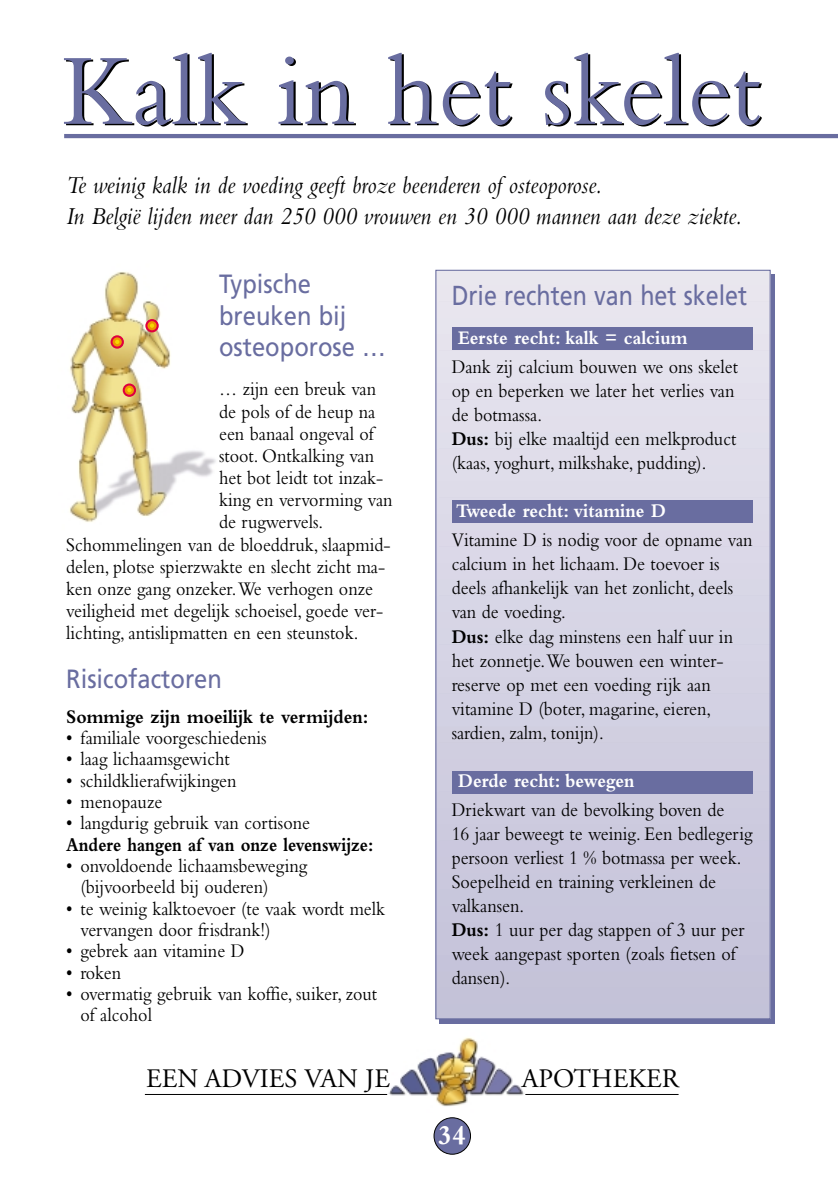
<style>
.page{position:relative;width:838px;height:1190px;background:#fff}
.page>*{position:absolute;margin:0;border:0;box-sizing:border-box;transform-origin:0 0}
.t1{font:105.6px "Bembo";color:#000;scale:.95 1}
.t2{font:700 28.4px "Bembo";color:#fff}
.t3{font:27.4px "Frutiger";color:#696da0;scale:.85 1}
.t4{font:26.6px "Adobe Garamond";color:#000}
.t5{font:26.4px/31.6px "Frutiger";color:#696da0;scale:.9 1}
.t6{font:italic 25.4px/30.4px "Bembo";color:#000;scale:.9 1}
.t7{font:20px/24px "Bembo";color:#000;scale:.9 1}
.t8{font:700 20px "Bembo";color:#fff;scale:.9 1}
.t9{font:700 20px "Bembo";color:#000;scale:.85 1}
.t10{font:700 20px "Bembo";color:#000;scale:.9 1}
.s1{font-weight:700}
</style>
<div class="page">
<img style="left:70px;top:272px;width:146px;height:250px">
<svg style="left:440px;top:274px;width:335px;height:750px;background:#cdcbde"></svg>
<div style="left:436px;top:1006px;width:334px;height:12px;background:#c3c2d8"></div>
<div style="left:436px;top:990px;width:334px;height:12px;background:#c4c2d8"></div>
<div style="left:436px;top:974px;width:334px;height:11px;background:#c5c3d8"></div>
<div style="left:436px;top:957px;width:334px;height:12px;background:#c5c3da"></div>
<div style="left:436px;top:941px;width:334px;height:11px;background:#c7c5db"></div>
<div style="left:436px;top:925px;width:334px;height:11px;background:#c7c5db"></div>
<div style="left:436px;top:908px;width:334px;height:12px;background:#c8c6dc"></div>
<div style="left:436px;top:892px;width:334px;height:11px;background:#c8c7dc"></div>
<div style="left:436px;top:876px;width:334px;height:11px;background:#cac8dd"></div>
<div style="left:436px;top:859px;width:334px;height:12px;background:#cbc8dd"></div>
<div style="left:436px;top:843px;width:334px;height:11px;background:#cbc8de"></div>
<div style="left:436px;top:827px;width:334px;height:11px;background:#cccade"></div>
<div style="left:436px;top:810px;width:334px;height:12px;background:#cdcbdf"></div>
<div style="left:436px;top:794px;width:334px;height:11px;background:#ceccdf"></div>
<div style="left:436px;top:778px;width:334px;height:11px;background:#cfcde0"></div>
<div style="left:436px;top:761px;width:334px;height:12px;background:#d0cde0"></div>
<div style="left:436px;top:745px;width:334px;height:11px;background:#d0cee0"></div>
<div style="left:436px;top:729px;width:334px;height:11px;background:#d1cfe0"></div>
<div style="left:436px;top:712px;width:334px;height:12px;background:#d2d1e3"></div>
<div style="left:436px;top:696px;width:334px;height:11px;background:#d3d1e3"></div>
<div style="left:436px;top:680px;width:334px;height:11px;background:#d4d2e3"></div>
<div style="left:436px;top:663px;width:334px;height:12px;background:#d5d3e4"></div>
<div style="left:436px;top:647px;width:334px;height:11px;background:#d6d4e5"></div>
<div style="left:436px;top:631px;width:334px;height:11px;background:#d6d5e5"></div>
<div style="left:436px;top:614px;width:334px;height:12px;background:#d7d5e5"></div>
<div style="left:436px;top:598px;width:334px;height:11px;background:#d7d6e6"></div>
<div style="left:436px;top:582px;width:334px;height:11px;background:#d8d7e6"></div>
<div style="left:436px;top:565px;width:334px;height:12px;background:#dad7e7"></div>
<div style="left:436px;top:549px;width:334px;height:11px;background:#dbd8e8"></div>
<div style="left:436px;top:533px;width:334px;height:11px;background:#dcd8e8"></div>
<svg style="left:437px;top:516px;width:332px;height:12px;background:#cccade"></svg>
<div style="left:436px;top:500px;width:334px;height:11px;background:#dddbe9"></div>
<div style="left:436px;top:484px;width:334px;height:11px;background:#dedce9"></div>
<div style="left:436px;top:467px;width:334px;height:12px;background:#dfddea"></div>
<div style="left:436px;top:451px;width:334px;height:11px;background:#e0ddea"></div>
<div style="left:436px;top:435px;width:334px;height:11px;background:#e0dfeb"></div>
<div style="left:436px;top:418px;width:334px;height:12px;background:#e2dfeb"></div>
<div style="left:436px;top:402px;width:334px;height:11px;background:#e2e0ec"></div>
<div style="left:436px;top:386px;width:334px;height:11px;background:#e3e0ec"></div>
<div style="left:436px;top:369px;width:334px;height:12px;background:#e4e2ed"></div>
<div style="left:436px;top:353px;width:334px;height:11px;background:#e5e3ed"></div>
<div style="left:436px;top:337px;width:334px;height:11px;background:#e6e3ed"></div>
<div style="left:436px;top:320px;width:334px;height:12px;background:#e7e5ee"></div>
<div style="left:436px;top:304px;width:334px;height:11px;background:#e8e5ee"></div>
<div style="left:436px;top:288px;width:334px;height:11px;background:#e9e6ee"></div>
<div style="left:436px;top:271px;width:334px;height:12px;background:#e9e7ee"></div>
<hr style="left:64px;top:134px;width:774px;height:4px;background:#696da0">
<img style="left:387px;top:1037px;width:137px;height:69px">
<hr style="left:145px;top:1094px;width:242px;height:1px;background:#000">
<hr style="left:525px;top:1094px;width:154px;height:1px;background:#000">
<div style="left:452px;top:327px;width:301px;height:22px;background:#696da0"></div>
<div style="left:452px;top:500px;width:301px;height:22px;background:#696da0"></div>
<div style="left:452px;top:772px;width:301px;height:22px;background:#696da0"></div>
<div style="left:434px;top:1118px;width:37px;height:36px;background:#696da0;border-radius:50%"></div>
<div style="left:434px;top:1117px;width:37px;height:38px;border:1px solid #000;border-radius:50%"></div>
<svg style="left:123px;top:384px;width:13px;height:13px"></svg>
<div style="left:125px;top:386px;width:9px;height:9px;background:#ee9700;border-radius:50%"></div>
<svg style="left:127px;top:388px;width:5px;height:4px"></svg>
<svg style="left:111px;top:335px;width:13px;height:14px"></svg>
<svg style="left:113px;top:337px;width:9px;height:10px"></svg>
<svg style="left:115px;top:340px;width:4px;height:4px"></svg>
<svg style="left:145px;top:319px;width:14px;height:13px"></svg>
<svg style="left:147px;top:321px;width:10px;height:9px"></svg>
<svg style="left:150px;top:323px;width:4px;height:5px"></svg>
<h1 class="t1" style="left:64px;top:54px;width:737px">Kalk in het skelet</h1>
<p class="t6" style="left:66px;top:172px;width:752px">Te weinig kalk in de voeding geeft broze beenderen of osteoporose.<br>In België lijden meer dan 250 000 vrouwen en 30 000 mannen aan deze ziekte.</p>
<h3 class="t5" style="left:219px;top:270px;width:187px">Typische breuken bij osteoporose …</h3>
<p class="t7" style="left:219px;top:379px;width:176px">… zijn een breuk van</p>
<p class="t7" style="left:219px;top:401px;width:175px">de pols of de heup na</p>
<p class="t7" style="left:219px;top:423px;width:173px">een banaal ongeval of</p>
<p class="t7" style="left:219px;top:446px;width:174px">stoot. Ontkalking van</p>
<p class="t7" style="left:219px;top:468px;width:184px">het bot leidt tot inzak-</p>
<p class="t7" style="left:219px;top:490px;width:194px">king en vervorming van</p>
<p class="t7" style="left:219px;top:512px;width:117px">de rugwervels.</p>
<p class="t7" style="left:66px;top:534px;width:362px">Schommelingen van de bloeddruk, slaapmid-</p>
<p class="t7" style="left:66px;top:556px;width:356px">delen, plotse spierzwakte en slecht zicht ma-</p>
<p class="t7" style="left:66px;top:579px;width:342px">ken onze gang onzeker.We verhogen onze</p>
<p class="t7" style="left:66px;top:601px;width:354px">veiligheid met degelijk schoeisel, goede ver-</p>
<p class="t7" style="left:66px;top:623px;width:326px">lichting, antislipmatten en een steunstok.</p>
<h3 class="t5" style="left:66px;top:665px;width:175px">Risicofactoren</h3>
<p class="t10" style="left:66px;top:709px;width:337px">Sommige zijn moeilijk te vermijden:</p>
<p class="t7" style="left:66px;top:728px;width:224px">• familiale voorgeschiedenis</p>
<p class="t7" style="left:66px;top:749px;width:183px">• laag lichaamsgewicht</p>
<p class="t7" style="left:66px;top:770px;width:191px">• schildklierafwijkingen</p>
<p class="t7" style="left:66px;top:792px;width:108px">• menopauze</p>
<p class="t7" style="left:66px;top:813px;width:273px">• langdurig gebruik van cortisone</p>
<p class="t9" style="left:66px;top:837px;width:363px">Andere hangen af van onze levenswijze:</p>
<p class="t7" style="left:80px;top:857px;width:254px;line-height:21.4px;text-indent:-14px">• onvoldoende lichaamsbeweging (bijvoorbeeld bij ouderen)</p>
<p class="t7" style="left:80px;top:900px;width:340px;line-height:21.4px;text-indent:-14px">• te weinig kalktoevoer (te vaak wordt melk vervangen door frisdrank!)</p>
<p class="t7" style="left:66px;top:941px;width:200px">• gebrek aan vitamine D</p>
<p class="t7" style="left:66px;top:962px;width:62px">• roken</p>
<p class="t7" style="left:80px;top:985px;width:331px;line-height:21.4px;text-indent:-14px">• overmatig gebruik van koffie, suiker, zout of alcohol</p>
<h3 class="t3" style="left:452px;top:285px;width:349px">Drie rechten van het skelet</h3>
<p class="t8" style="left:458px;top:331px;width:256px">Eerste recht: kalk = calcium</p>
<p class="t7" style="left:452px;top:357px;width:320px">Dank zij calcium bouwen we ons skelet op en beperken we later het verlies van de botmassa.<br><span class="s1">Dus:</span> bij elke maaltijd een melkproduct (kaas, yoghurt, milkshake, pudding).</p>
<p class="t8" style="left:456px;top:504px;width:235px">Tweede recht: vitamine D</p>
<p class="t7" style="left:452px;top:530px;width:336px">Vitamine D is nodig voor de opname van calcium in het lichaam. De toevoer is deels afhankelijk van het zonlicht, deels van de voeding.<br><span class="s1">Dus:</span> elke dag minstens een half uur in het zonnetje.We bouwen een winter&shy;reserve op met een voeding rijk aan vitamine D (boter, magarine, eieren, sardien, zalm, tonijn).</p>
<p class="t8" style="left:458px;top:774px;width:197px">Derde recht: bewegen</p>
<p class="t7" style="left:452px;top:799px;width:336px">Driekwart van de bevolking boven de<br>16 jaar beweegt te weinig. Een bedlegerig persoon verliest 1 % botmassa per week.<br>Soepelheid en training verkleinen de valkansen.<br><span class="s1">Dus:</span> 1 uur per dag stappen of 3 uur per week aangepast sporten (zoals fietsen of dansen).</p>
<h3 class="t4" style="left:146px;top:1068px;width:245px">EEN ADVIES VAN JE</h3>
<h3 class="t4" style="left:522px;top:1068px;width:159px">APOTHEKER</h3>
<h2 class="t2" style="left:438px;top:1125px;width:30px">34</h2>
</div>
